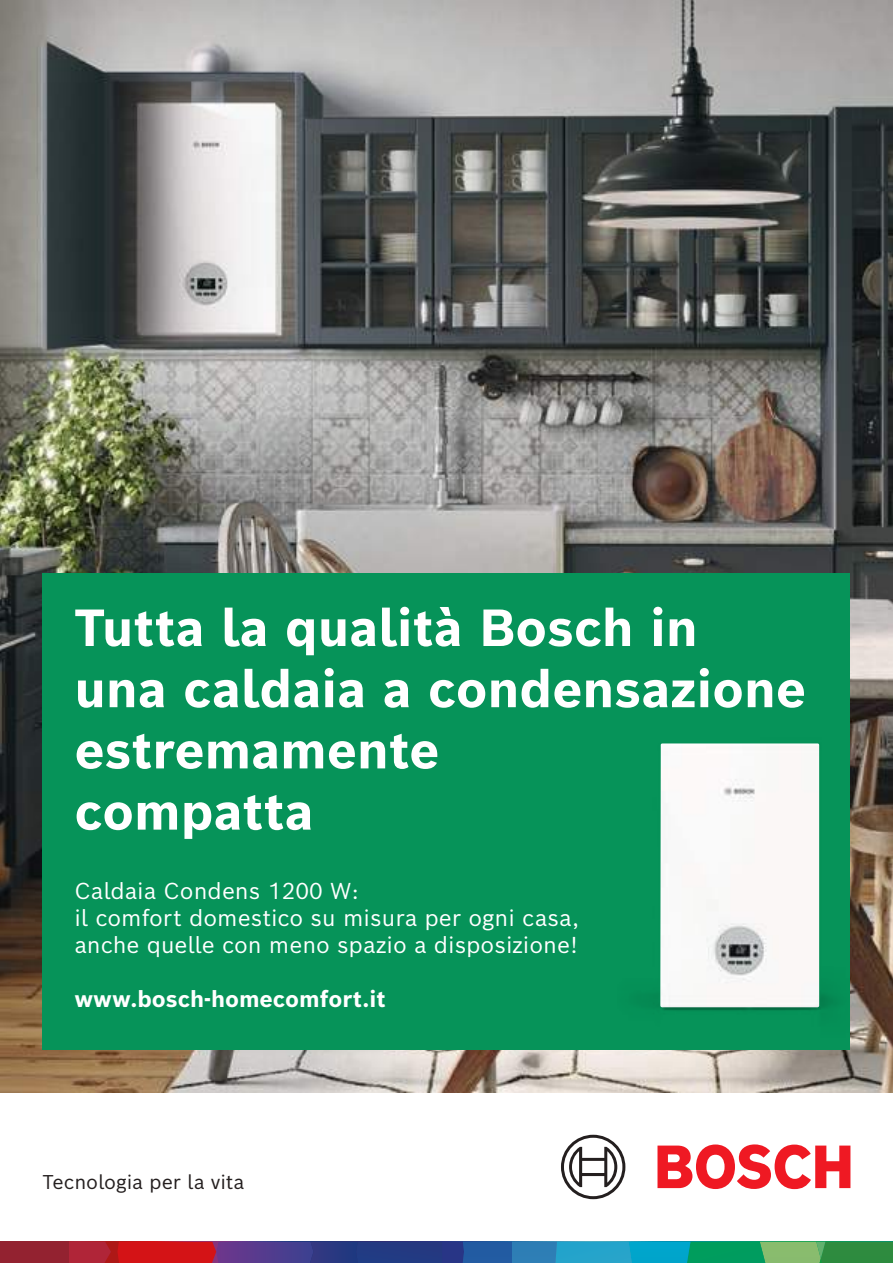
<style>
.page{position:relative;width:893px;height:1263px;background:#fff}
.page>*{position:absolute;margin:0;border:0;box-sizing:border-box;transform-origin:0 0}
.t1{font:700 51px/61.2px "Bosch Sans";color:#fff}
.t2{font:22.5px/27px "Bosch Sans";color:#fff}
.t3{font:700 22.5px "Bosch Sans";color:#fff}
.t4{font:19.5px "Bosch Sans";letter-spacing:-.01em;color:#241f1f}
</style>
<div class="page">
<img style="left:0;top:0;width:893px;height:1092px">
<div style="left:0;top:1242px;width:69px;height:21px;background:#932230"></div>
<svg style="left:69px;top:1242px;width:824px;height:21px;background:#496377"></svg>
<svg style="left:657px;top:1144px;width:193px;height:45px"></svg>
<svg style="left:561px;top:1135px;width:64px;height:64px"></svg>
<div style="left:43px;top:573px;width:807px;height:477px;background:#069359"></div>
<img style="left:648px;top:744px;width:189px;height:267px">
<div style="left:660px;top:743px;width:159px;height:264px;background:#faf7f6"></div>
<h1 class="t1" style="left:74px;top:596px;width:733px">Tutta la qualità Bosch in<br>una caldaia a condensazione estremamente<br>compatta</h1>
<p class="t2" style="left:74px;top:877px;width:506px">Caldaia Condens 1200 W:<br>il comfort domestico su misura per ogni casa, anche quelle con meno spazio a disposizione!</p>
<p class="t3" style="left:74px;top:984px;width:313px">www.bosch-homecomfort.it</p>
<p class="t4" style="left:43px;top:1169px;width:203px">Tecnologia per la vita</p>
</div>
